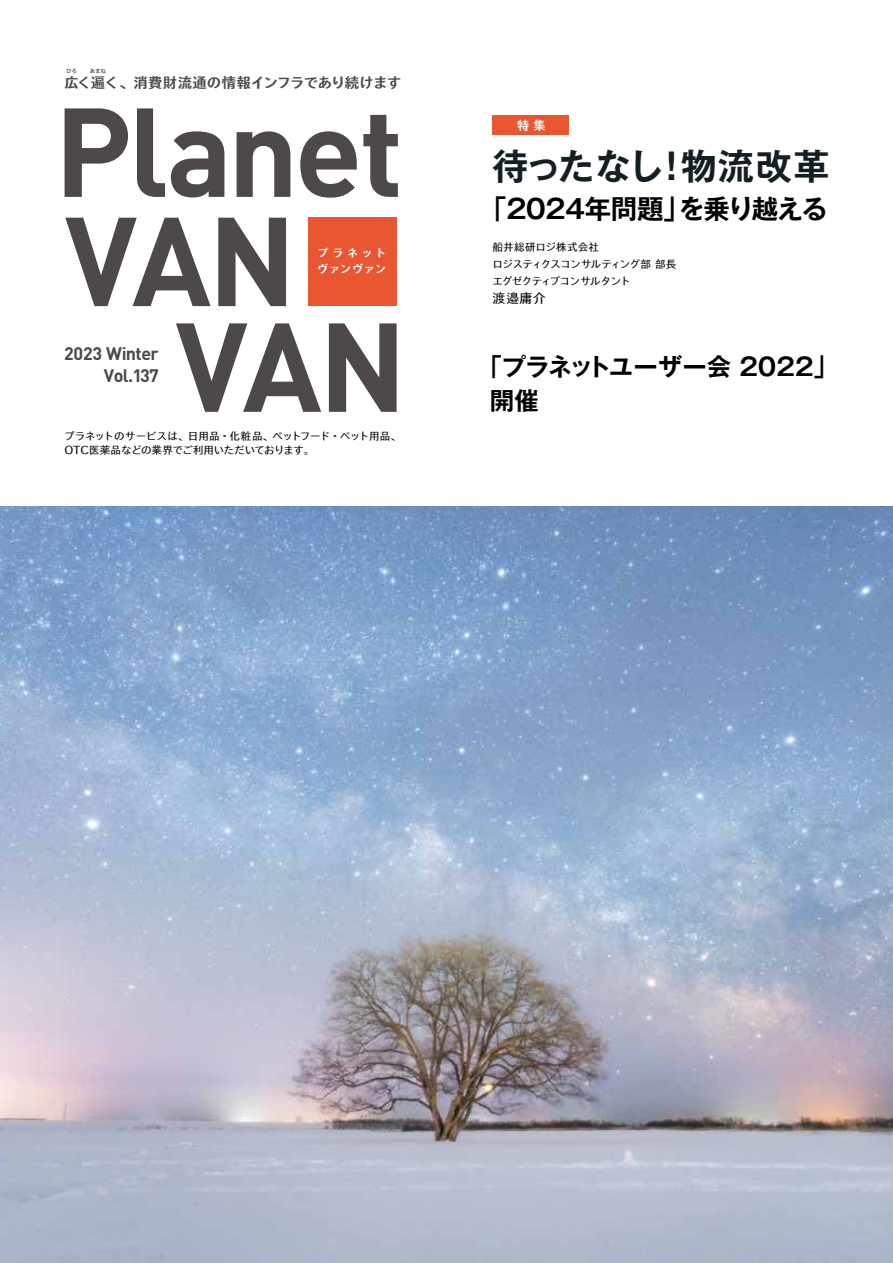
<style>
.page{position:relative;width:893px;height:1263px;background:#fff}
.page>*{position:absolute;margin:0;border:0;box-sizing:border-box;transform-origin:0 0}
.t1{font:700 124.2px "DIN Pro";letter-spacing:-.03em;color:#4c4948}
.t2{font:700 36.15px "Gothic MB101 Pro De";letter-spacing:.02em;color:#131f22}
.t3{font:700 26.55px "Gothic MB101 Pro De";letter-spacing:-.02em;color:#000}
.t4{font:700 24.45px/34px "Gothic MB101 Pro De";color:#000}
.t5{font:700 17.85px/22.6px "DIN Pro";letter-spacing:-.03em;color:#4c4948;text-align:right}
.t6{font:14.55px "TB Go Std DB C6";letter-spacing:-.05em;color:#4c4948}
.t7{font:13.2px "TB Go Std L C6";color:#000}
.t8{font:12.45px "TB Go Std DB C6";color:#fff}
.t9{font:11.1px/15.9px "TB Go Std DB C6";letter-spacing:.1em;color:#fff}
.t10{font:10.65px/17px "TB Go Std L C6";letter-spacing:-.04em;color:#000}
.t11{font:5.55px "TB Go Std DB";color:#4c4948}
.s1{font-family:"TB Go Std L"}
</style>
<div class="page">
<div style="left:493px;top:116px;width:76px;height:19px;background:#ea5532"></div>
<div style="left:308px;top:218px;width:89px;height:88px;background:#ea5532"></div>
<img style="left:0;top:506px;width:893px;height:757px">
<p class="t11" style="left:66px;top:67px;width:12px">ひろ</p>
<p class="t11" style="left:90px;top:67px;width:18px">あまね</p>
<h3 class="t6" style="left:64px;top:75px;width:339px">広く遍く、消費財流通の情報インフラであり続けます</h3>
<h1 class="t1" style="left:54px;top:48px;width:351px">Planet</h1>
<h1 class="t1" style="left:65px;top:158px;width:233px">VAN</h1>
<h1 class="t1" style="left:176px;top:263px;width:233px">VAN</h1>
<p class="t9" style="left:318px;top:245px;width:70px">プラネットヴァンヴァン</p>
<h3 class="t5" style="left:64px;top:340px;width:96px">2023 Winter<br>Vol.137</h3>
<p class="t10" style="left:64px;top:429px;width:338px;line-height:13.8px">プラネットのサービスは、日用品・化粧品、ペットフード・ペット用品、<br>OTC医薬品などの業界でご利用いただいております<span class="s1">。</span></p>
<p class="t8" style="left:517px;top:119px;width:30px">特集</p>
<h2 class="t2" style="left:493px;top:136px;width:173px">待ったなし</h2>
<h2 class="t2" style="left:681px;top:136px;width:150px">物流改革</h2>
<h2 class="t2" style="left:653px;top:136px;width:38px">！</h2>
<h3 class="t3" style="left:678px;top:187px;width:151px">を乗り越える</h3>
<h3 class="t3" style="left:480px;top:187px;width:211px">「2024年問題」</h3>
<p class="t10" style="left:493px;top:238px;width:186px">船井総研ロジ株式会社<br>ロジスティクスコンサルティング部部長エグゼクティブコンサルタント</p>
<p class="t7" style="left:493px;top:287px;width:55px">渡邉庸介</p>
<h3 class="t4" style="left:490px;top:346px;width:350px;text-indent:-12px">「プラネットユーザー会 2022「開催</h3>
</div>
